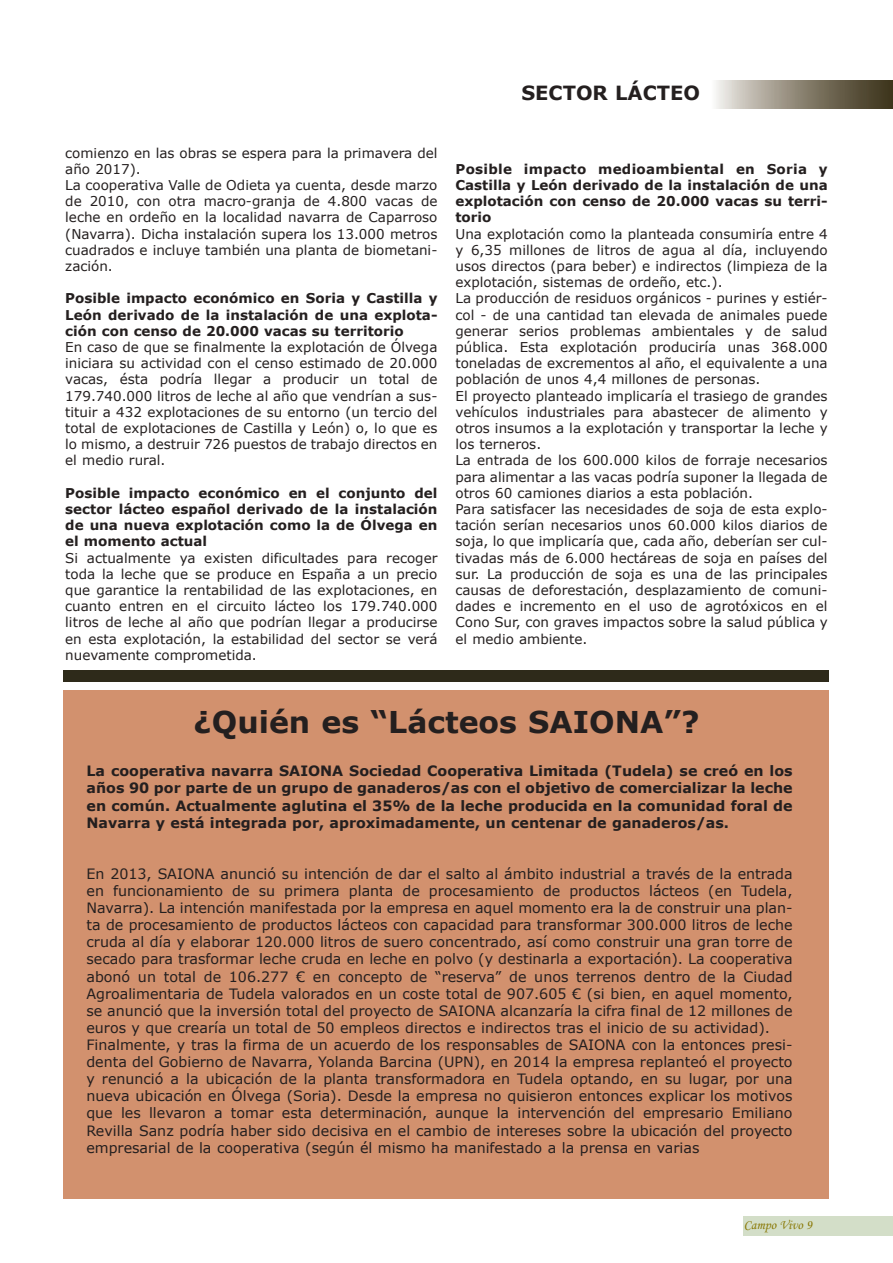
<style>
.page{position:relative;width:893px;height:1263px;background:#fff}
.page>*{position:absolute;margin:0;border:0;box-sizing:border-box;transform-origin:0 0}
.t1{font:700 30px "Verdana";color:#241f1f}
.t2{font:700 19.5px "Verdana";color:#241f1f}
.t3{font:14.25px/17.1px "Verdana";color:#241f1f}
.t4{font:700 14.25px/17.1px "Verdana";color:#241f1f;text-align:justify}
.t5{font:13.5px/16.2px "Verdana";color:#241f1f}
.t6{font:700 13.5px/16.2px "Verdana";color:#241f1f;text-align:justify}
.t7{font:13.5px "Monotype Corsiva";color:#8a7907}
</style>
<div class="page">
<div style="left:64px;top:690px;width:765px;height:509px;background:#d2916e"></div>
<img style="left:716px;top:81px;width:177px;height:27px">
<div style="left:744px;top:1216px;width:149px;height:19px;background:#d3dec8"></div>
<div style="left:64px;top:670px;width:765px;height:11px;background:#2e2a1a"></div>
<h2 class="t2" style="left:521px;top:81px;width:180px">SECTOR LÁCTEO</h2>
<p class="t5" style="left:65px;top:144px;width:374px">comienzo en las obras se espera para la primavera del año 2017).<br>La cooperativa Valle de Odieta ya cuenta, desde marzo de 2010, con otra macro-granja de 4.800 vacas de leche en ordeño en la localidad navarra de Caparroso (Navarra). Dicha instalación supera los 13.000 metros cuadrados e incluye también una planta de biometani&shy;zación.</p>
<p class="t6" style="left:65px;top:290px;width:374px">Posible impacto económico en Soria y Castilla y León derivado de la instalación de una explota&shy;ción con censo de 20.000 vacas su territorio</p>
<p class="t5" style="left:65px;top:338px;width:374px;text-align:justify">En caso de que se finalmente la explotación de Ólvega iniciara su actividad con el censo estimado de 20.000 vacas, ésta podría llegar a producir un total de 179.740.000 litros de leche al año que vendrían a sus&shy;tituir a 432 explotaciones de su entorno (un tercio del total de explotaciones de Castilla y León) o, lo que es lo mismo, a destruir 726 puestos de trabajo directos en el medio rural.</p>
<p class="t6" style="left:65px;top:484px;width:374px">Posible impacto económico en el conjunto del sector lácteo español derivado de la instalación de una nueva explotación como la de Ólvega en el momento actual</p>
<p class="t5" style="left:65px;top:549px;width:374px;text-align:justify">Si actualmente ya existen dificultades para recoger toda la leche que se produce en España a un precio que garantice la rentabilidad de las explotaciones, en cuanto entren en el circuito lácteo los 179.740.000 litros de leche al año que podrían llegar a producirse en esta explotación, la estabilidad del sector se verá nuevamente comprometida.</p>
<p class="t6" style="left:455px;top:160px;width:374px">Posible impacto medioambiental en Soria y Castilla y León derivado de la instalación de una explotación con censo de 20.000 vacas su terri&shy;torio</p>
<p class="t5" style="left:455px;top:225px;width:374px">Una explotación como la planteada consumiría entre 4 y 6,35 millones de litros de agua al día, incluyendo usos directos (para beber) e indirectos (limpieza de la explotación, sistemas de ordeño, etc.).<br>La producción de residuos orgánicos - purines y estiér&shy;col - de una cantidad tan elevada de animales puede generar serios problemas ambientales y de salud pública. Esta explotación produciría unas 368.000 toneladas de excrementos al año, el equivalente a una población de unos 4,4 millones de personas.<br>El proyecto planteado implicaría el trasiego de grandes vehículos industriales para abastecer de alimento y otros insumos a la explotación y transportar la leche y los terneros.<br>La entrada de los 600.000 kilos de forraje necesarios para alimentar a las vacas podría suponer la llegada de otros 60 camiones diarios a esta población.<br>Para satisfacer las necesidades de soja de esta explo&shy;tación serían necesarios unos 60.000 kilos diarios de soja, lo que implicaría que, cada año, deberían ser cul&shy;tivadas más de 6.000 hectáreas de soja en países del sur. La producción de soja es una de las principales causas de deforestación, desplazamiento de comuni&shy;dades e incremento en el uso de agrotóxicos en el Cono Sur, con graves impactos sobre la salud pública y el medio ambiente.</p>
<h1 class="t1" style="left:193px;top:703px;width:508px">¿quién es “Lácteos SAIONA”?</h1>
<p class="t4" style="left:87px;top:762px;width:708px">La cooperativa navarra SAIONA Sociedad Cooperativa Limitada (Tudela) se creó en los años 90 por parte de un grupo de ganaderos/as con el objetivo de comercializar la leche en común. Actualmente aglutina el 35% de la leche producida en la comunidad foral de Navarra y está integrada por, aproximadamente, un centenar de ganaderos/as.</p>
<p class="t3" style="left:86px;top:865px;width:708px">En 2013, SAIONA anunció su intención de dar el salto al ámbito industrial a través de la entrada en funcionamiento de su primera planta de procesamiento de productos lácteos (en Tudela, Navarra). La intención manifestada por la empresa en aquel momento era la de construir una plan&shy;ta de procesamiento de productos lácteos con capacidad para transformar 300.000 litros de leche cruda al día y elaborar 120.000 litros de suero concentrado, así como construir una gran torre de secado para trasformar leche cruda en leche en polvo (y destinarla a exportación). La cooperativa abonó un total de 106.277 € en concepto de “reserva” de unos terrenos dentro de la Ciudad Agroalimentaria de Tudela valorados en un coste total de 907.605 € (si bien, en aquel momento, se anunció que la inversión total del proyecto de SAIONA alcanzaría la cifra final de 12 millones de euros y que crearía un total de 50 empleos directos e indirectos tras el inicio de su actividad).<br>Finalmente, y tras la firma de un acuerdo de los responsables de SAIONA con la entonces presi&shy;denta del Gobierno de Navarra, Yolanda Barcina (UPN), en 2014 la empresa replanteó el proyecto y renunció a la ubicación de la planta transformadora en Tudela optando, en su lugar, por una nueva ubicación en Ólvega (Soria). Desde la empresa no quisieron entonces explicar los motivos que les llevaron a tomar esta determinación, aunque la intervención del empresario Emiliano Revilla Sanz podría haber sido decisiva en el cambio de intereses sobre la ubicación del proyecto empresarial de la cooperativa (según él mismo ha manifestado a la prensa en varias</p>
<p class="t7" style="left:744px;top:1216px;width:70px">Campo Vivo 9</p>
</div>
